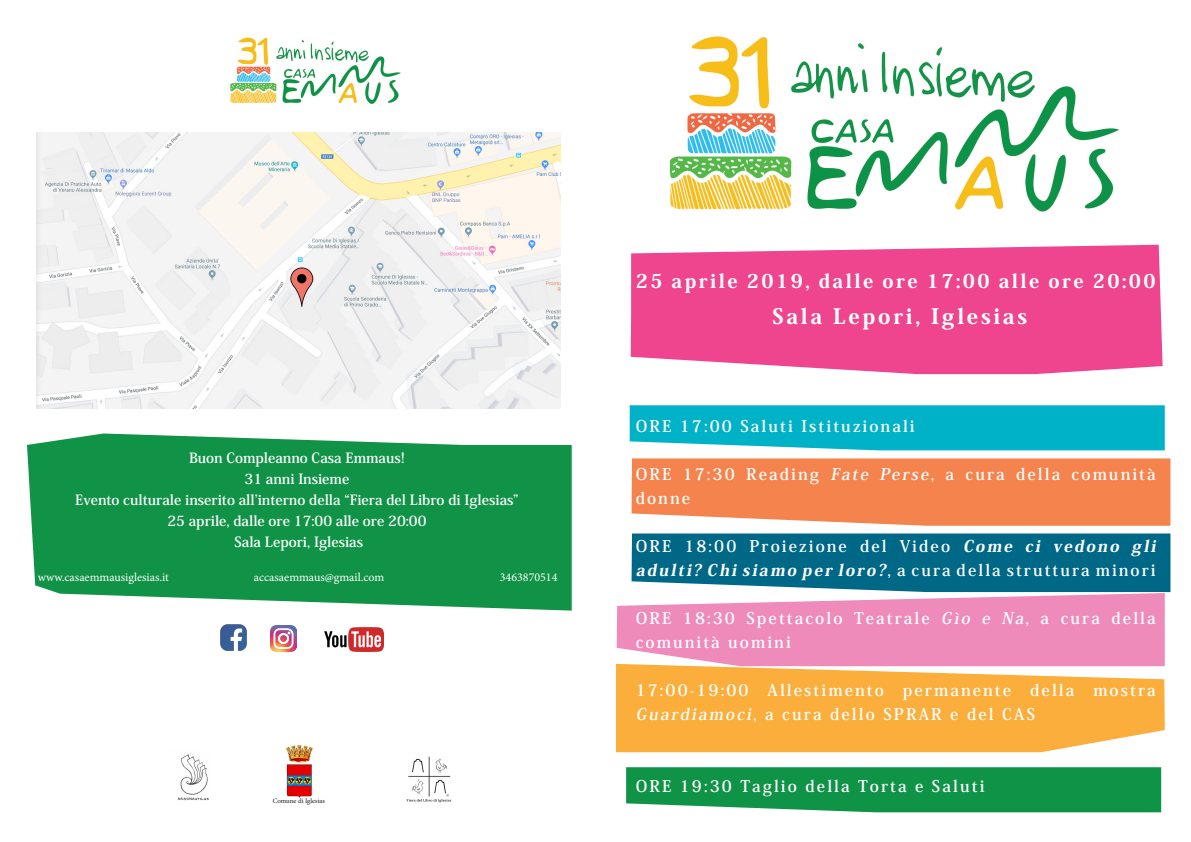
<style>
.page{position:relative;width:1191px;height:842px;background:#fff}
.page>*{position:absolute;margin:0;border:0;box-sizing:border-box;transform-origin:0 0}
.t1{font:800 21px "Koz Min Pro";letter-spacing:.13em;color:#fff}
.t2{font:800 19px "Koz Min Pro";letter-spacing:.13em;color:#fff}
.t3{font:700 16px/24px "Koz Min Pro";letter-spacing:.13em;color:#fff}
.t4{font:700 14px "Koz Min Pro";color:#fff}
.t5{font:12px "Minion Pro";color:#fff}
.t6{font:6.9px "Minion Pro";color:#231f20}
.s1{font-style:italic}
.s2{font-weight:800;font-style:italic}
</style>
<div class="page">
<svg style="left:27px;top:433px;width:545px;height:178px;background:#289e58"></svg>
<img style="left:286px;top:745px;width:27px;height:53px">
<img style="left:177px;top:754px;width:32px;height:47px">
<img style="left:669px;top:36px;width:450px;height:176px">
<img style="left:230px;top:37px;width:171px;height:66px">
<svg style="left:626px;top:767px;width:535px;height:45px;background:#1a984e"></svg>
<svg style="left:616px;top:666px;width:548px;height:86px;background:#fbb54d"></svg>
<svg style="left:616px;top:533px;width:554px;height:133px;background:#8f89ac"></svg>
<svg style="left:631px;top:458px;width:539px;height:68px;background:#f58a58"></svg>
<svg style="left:629px;top:405px;width:535px;height:45px;background:#0cb5c9"></svg>
<svg style="left:630px;top:245px;width:532px;height:129px;background:#ef5396"></svg>
<img style="left:36px;top:132px;width:524px;height:277px">
<img style="left:406px;top:756px;width:46px;height:47px">
<img style="left:220px;top:624px;width:27px;height:27px">
<img style="left:270px;top:626px;width:27px;height:26px">
<img style="left:324px;top:627px;width:59px;height:25px">
<p class="t4" style="left:189px;top:447px;width:217px">Buon Compleanno Casa Emmaus!</p>
<p class="t4" style="left:244px;top:468px;width:106px">31 anni Insieme</p>
<p class="t4" style="left:75px;top:489px;width:445px">Evento culturale inserito all’interno della “Fiera del Libro di Iglesias”</p>
<p class="t4" style="left:167px;top:510px;width:260px">25 aprile, dalle ore 17:00 alle ore 20:00</p>
<p class="t4" style="left:234px;top:531px;width:130px">Sala Lepori, Iglesias</p>
<p class="t5" style="left:38px;top:569px;width:133px">www.casaemmausiglesias.it</p>
<p class="t5" style="left:254px;top:569px;width:132px">accasaemmaus@gmail.com</p>
<p class="t5" style="left:500px;top:569px;width:59px">3463870514</p>
<p class="t6" style="left:273px;top:797px;width:54px">Comune di Iglesias</p>
<p class="t2" style="left:635px;top:267px;width:521px">25 aprile 2019, dalle ore 17:00 alle ore 20:00</p>
<p class="t1" style="left:772px;top:301px;width:256px">Sala Lepori, Iglesias</p>
<p class="t3" style="left:635px;top:413px;width:280px">ORE 17:00 Saluti Istituzionali</p>
<p class="t3" style="left:635px;top:461px;width:521px">ORE 17:30 Reading <span class="s1">Fate Perse</span>, a cura della comunità donne</p>
<p class="t3" style="left:635px;top:533px;width:525px">ORE 18:00 Proiezione del Video <span class="s2">Come ci vedono gli adulti? Chi siamo per loro?</span>, a cura della struttura minori</p>
<p class="t3" style="left:635px;top:605px;width:521px">ORE 18:30 Spettacolo Teatrale <span class="s1">Gìo e Na</span>, a cura della comunità uomini</p>
<p class="t3" style="left:635px;top:677px;width:521px">17:00-19:00 Allestimento permanente della mostra<br><span class="s1">Guardiamoci</span>, a cura dello SPRAR e del CAS</p>
<p class="t3" style="left:635px;top:773px;width:350px">ORE 19:30 Taglio della Torta e Saluti</p>
</div>
